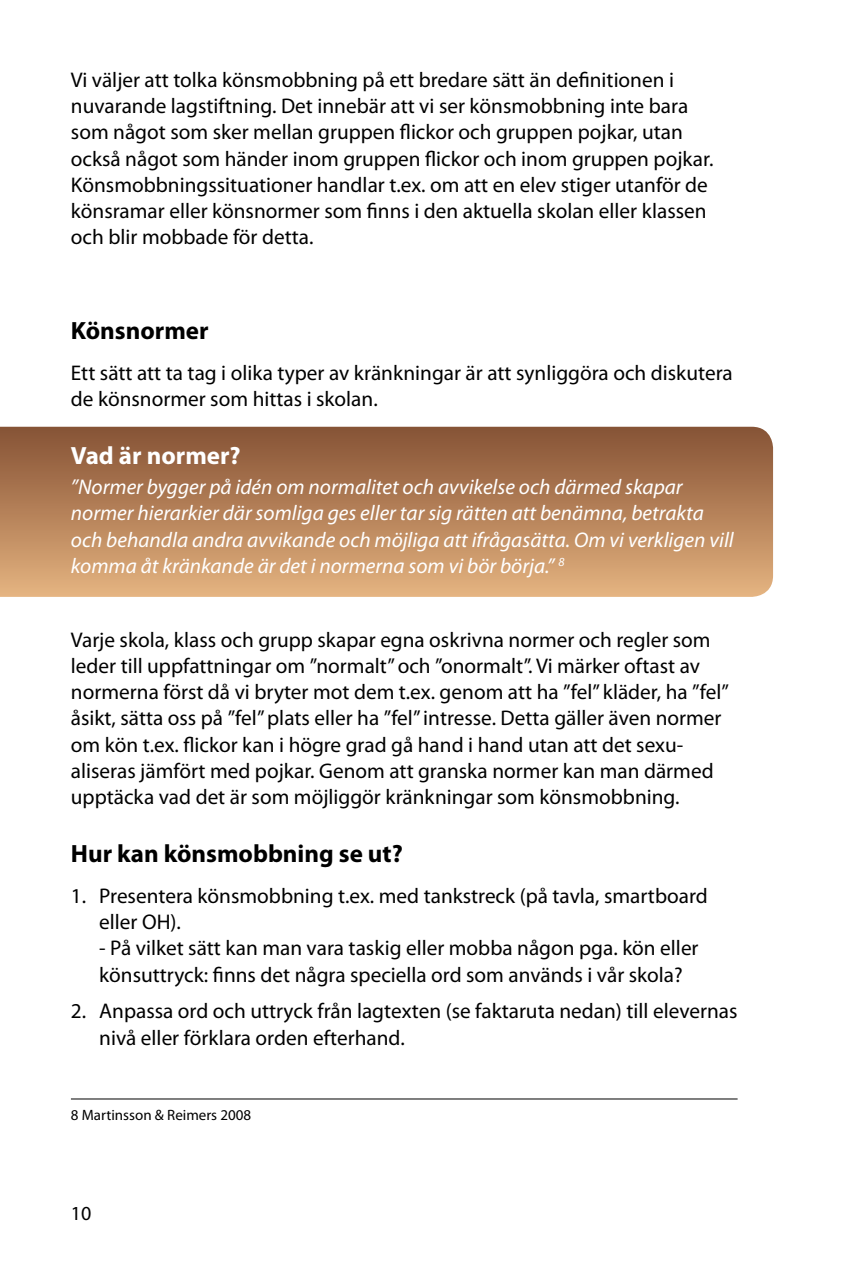
<style>
.page{position:relative;width:844px;height:1276px;background:#fff}
.page>*{position:absolute;margin:0;border:0;box-sizing:border-box;transform-origin:0 0}
.t1{font:700 25px "Myriad Pro";color:#000}
.t2{font:700 25px "Myriad Pro";color:#fff}
.t3{font:21.25px/26.2px "Myriad Pro";color:#000}
.t4{font:italic 21.25px/26.2px "Myriad Pro";color:#fff}
.t5{font:20px "Myriad Pro";color:#000}
.t6{font:15px "Myriad Pro";color:#000}
</style>
<div class="page">
<svg style="left:0;top:427px;width:772px;height:170px;background:#b48259"></svg>
<hr style="left:71px;top:1098px;width:666px;height:1px;background:#000">
<p class="t3" style="left:71px;top:66px;width:643px">Vi väljer att tolka könsmobbning på ett bredare sätt än definitionen i nuvarande lagstiftning. Det innebär att vi ser könsmobbning inte bara som något som sker mellan gruppen flickor och gruppen pojkar, utan också något som händer inom gruppen flickor och inom gruppen pojkar.<br>Könsmobbningssituationer handlar t.ex. om att en elev stiger utanför de könsramar eller könsnormer som finns i den aktuella skolan eller klassen och blir mobbade för detta.</p>
<p class="t1" style="left:71px;top:315px;width:139px">Könsnormer</p>
<p class="t3" style="left:71px;top:359px;width:663px">Ett sätt att ta tag i olika typer av kränkningar är att synliggöra och diskutera de könsnormer som hittas i skolan.</p>
<p class="t2" style="left:71px;top:439px;width:171px">Vad är normer?</p>
<p class="t4" style="left:71px;top:473px;width:664px">”Normer bygger på idén om normalitet och avvikelse och därmed skapar normer hierarkier där somliga ges eller tar sig rätten att benämna, betrakta och behandla andra avvikande och möjliga att ifrågasätta. Om vi verkligen vill komma åt kränkande är det i normerna som vi bör börja.” <sup>8</sup></p>
<p class="t3" style="left:71px;top:626px;width:659px">Varje skola, klass och grupp skapar egna oskrivna normer och regler som leder till uppfattningar om ”normalt” och ”onormalt”. Vi märker oftast av normerna först då vi bryter mot dem t.ex. genom att ha ”fel” kläder, ha ”fel” åsikt, sätta oss på ”fel” plats eller ha ”fel” intresse. Detta gäller även normer om kön t.ex. flickor kan i högre grad gå hand i hand utan att det sexu&shy;aliseras jämfört med pojkar. Genom att granska normer kan man därmed upptäcka vad det är som möjliggör kränkningar som könsmobbning.</p>
<p class="t1" style="left:71px;top:837px;width:333px">Hur kan könsmobbning se ut?</p>
<p class="t3" style="left:99px;top:882px;width:609px;text-indent:-28px">1. Presentera könsmobbning t.ex. med tankstreck (på tavla, smartboard eller OH).</p>
<p class="t3" style="left:99px;top:934px;width:600px">- På vilket sätt kan man vara taskig eller mobba någon pga. kön eller könsuttryck: finns det några speciella ord som används i vår skola?</p>
<p class="t3" style="left:99px;top:998px;width:639px;text-indent:-28px">2. Anpassa ord och uttryck från lagtexten (se faktaruta nedan) till elevernas nivå eller förklara orden efterhand.</p>
<p class="t6" style="left:71px;top:1105px;width:182px">8 Martinsson &amp; Reimers 2008</p>
<p class="t5" style="left:71px;top:1201px;width:22px">10</p>
</div>
